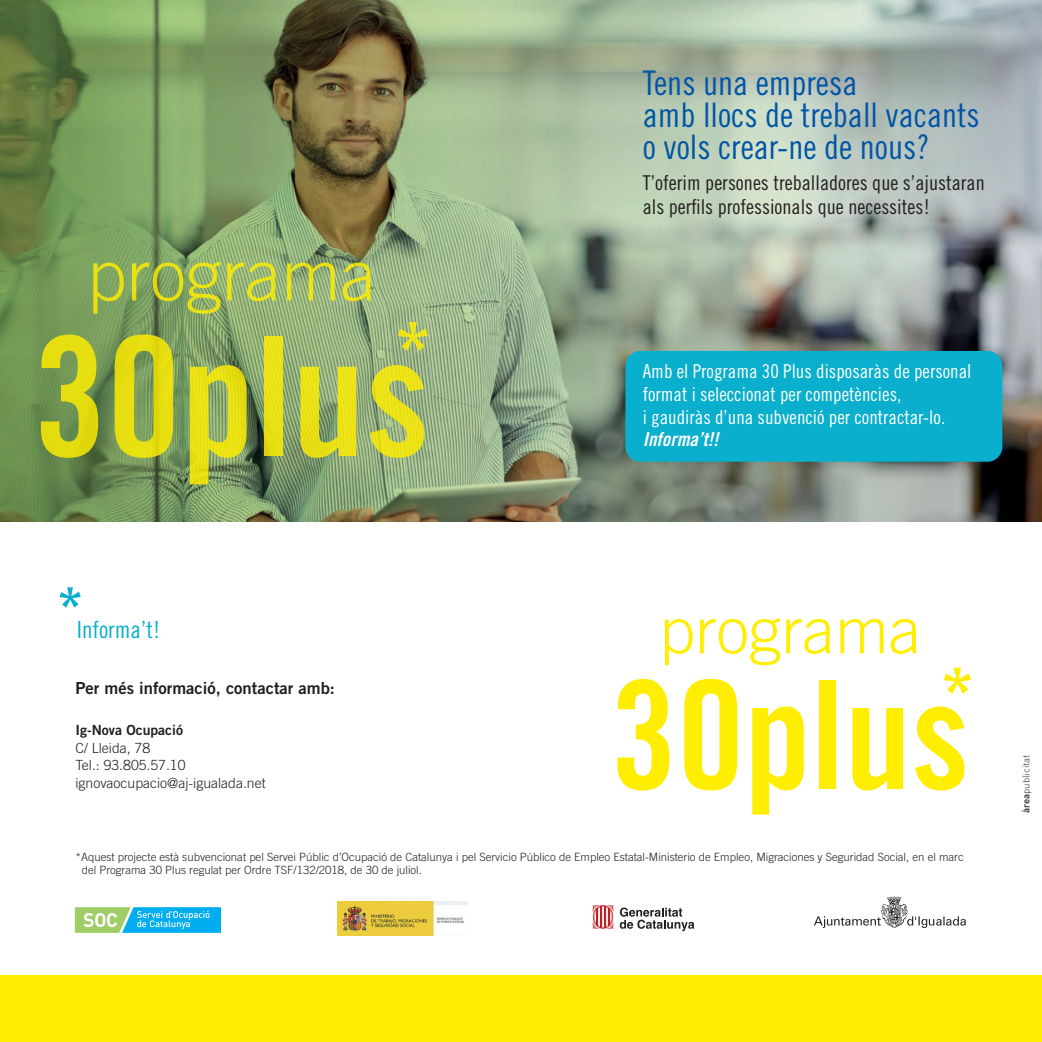
<style>
.page{position:relative;width:1042px;height:1042px;background:#fff}
.page>*{position:absolute;margin:0;border:0;box-sizing:border-box;transform-origin:0 0}
.t1{font:57.4px "Trade Gothic LT Std Bd 2";color:#0aafcd}
.t2{font:33.95px/32.4px "Trade Gothic LT Std Cn 18";color:#0155a5}
.t3{font:23.62px "Trade Gothic LT Std Cn 18";color:#0aafcd}
.t4{font:20.47px/24px "Trade Gothic LT Std Cn 18";color:#231f20}
.t5{font:19.07px/22.9px "Trade Gothic LT Std Cn 18";color:#fff}
.t6{font:19.07px "Trade Gothic LT Std Bd Cn 20 Obl";color:#fff}
.t7{font:16.62px "Trade Gothic LT Std Bd 2";color:#231f20}
.t8{font:300 14px/17.5px "Trade Gothic LT Std";color:#231f20}
.t9{font:14px "Trade Gothic LT Std Bd 2";color:#231f20}
.t10{font:300 11.38px/13.1px "Trade Gothic LT Std";color:#231f20}
.t11{font:300 9.62px "DIN";color:#231f20}
.s1{font-weight:500}
</style>
<div class="page">
<div style="left:0;top:975px;width:1042px;height:67px;background:#ffee01"></div>
<svg style="left:75px;top:907px;width:146px;height:26px;background:#55c3cb"></svg>
<svg style="left:814px;top:896px;width:151px;height:32px"></svg>
<svg style="left:944px;top:667px;width:27px;height:27px"></svg>
<svg style="left:665px;top:619px;width:27px;height:46px"></svg>
<svg style="left:700px;top:618px;width:80px;height:47px"></svg>
<svg style="left:786px;top:619px;width:44px;height:35px"></svg>
<svg style="left:840px;top:619px;width:43px;height:34px"></svg>
<svg style="left:890px;top:619px;width:26px;height:35px"></svg>
<svg style="left:617px;top:679px;width:52px;height:111px"></svg>
<svg style="left:684px;top:679px;width:53px;height:111px"></svg>
<svg style="left:752px;top:706px;width:52px;height:108px"></svg>
<div style="left:819px;top:680px;width:17px;height:109px;background:#ffee01"></div>
<svg style="left:852px;top:708px;width:51px;height:82px"></svg>
<svg style="left:915px;top:706px;width:49px;height:84px"></svg>
<svg style="left:593px;top:905px;width:20px;height:24px"></svg>
<svg style="left:620px;top:907px;width:74px;height:24px"></svg>
<img style="left:0;top:0;width:1042px;height:521px">
<div style="left:625px;top:351px;width:377px;height:111px;background:#0aafcd;border-radius:15px"></div>
<svg style="left:398px;top:322px;width:30px;height:29px"></svg>
<svg style="left:93px;top:263px;width:31px;height:51px;background:#9fb648"></svg>
<svg style="left:132px;top:262px;width:88px;height:52px;background:#9bb24f"></svg>
<svg style="left:227px;top:263px;width:49px;height:38px;background:#b4c556"></svg>
<svg style="left:287px;top:263px;width:48px;height:37px;background:#afbf5a"></svg>
<svg style="left:342px;top:263px;width:29px;height:38px"></svg>
<svg style="left:41px;top:334px;width:57px;height:124px;background:#aeb92c"></svg>
<svg style="left:115px;top:334px;width:58px;height:124px;background:#c2c729"></svg>
<svg style="left:190px;top:365px;width:57px;height:119px;background:#c2c732"></svg>
<div style="left:264px;top:336px;width:18px;height:120px;background:#eae114"></div>
<svg style="left:300px;top:367px;width:56px;height:91px;background:#cbce32"></svg>
<svg style="left:370px;top:365px;width:54px;height:93px;background:#c5cb44"></svg>
<img style="left:337px;top:901px;width:130px;height:35px">
<h2 class="t2" style="left:643px;top:66px;width:338px">Tens una empresa<br>amb llocs de treball vacants o vols crear-ne de nous?</h2>
<h3 class="t4" style="left:643px;top:170px;width:343px">T’oferim persones treballadores que s’ajustaran als perfils professionals que necessites!</h3>
<h3 class="t5" style="left:643px;top:359px;width:330px">Amb el Programa 30 Plus disposaràs de personal format i seleccionat per competències,<br>i gaudiràs d’una subvenció per contractar-lo.</h3>
<h3 class="t6" style="left:643px;top:428px;width:77px">Informa’t!!</h3>
<h1 class="t1" style="left:56px;top:573px;width:30px">*</h1>
<h3 class="t3" style="left:77px;top:615px;width:85px">Informa’t!</h3>
<h3 class="t7" style="left:75px;top:677px;width:261px">Per més informació, contactar amb:</h3>
<p class="t9" style="left:75px;top:721px;width:109px">Ig-Nova Ocupació</p>
<p class="t8" style="left:75px;top:739px;width:192px">C/ Lleida, 78<br>Tel.: 93.805.57.10 ignovaocupacio@aj-igualada.net</p>
<p class="t10" style="left:82px;top:850px;width:883px;text-indent:-6px">*Aquest projecte està subvencionat pel Servei Públic d’Ocupació de Catalunya i pel Servicio Público de Empleo Estatal-Ministerio de Empleo, Migraciones y Seguridad Social, en el marc del Programa 30 Plus regulat per Ordre TSF/132/2018, de 30 de juliol.</p>
<p class="t11" style="left:1020px;top:813px;width:60px;rotate:-90deg"><span class="s1">àrea</span>publicitat</p>
</div>
